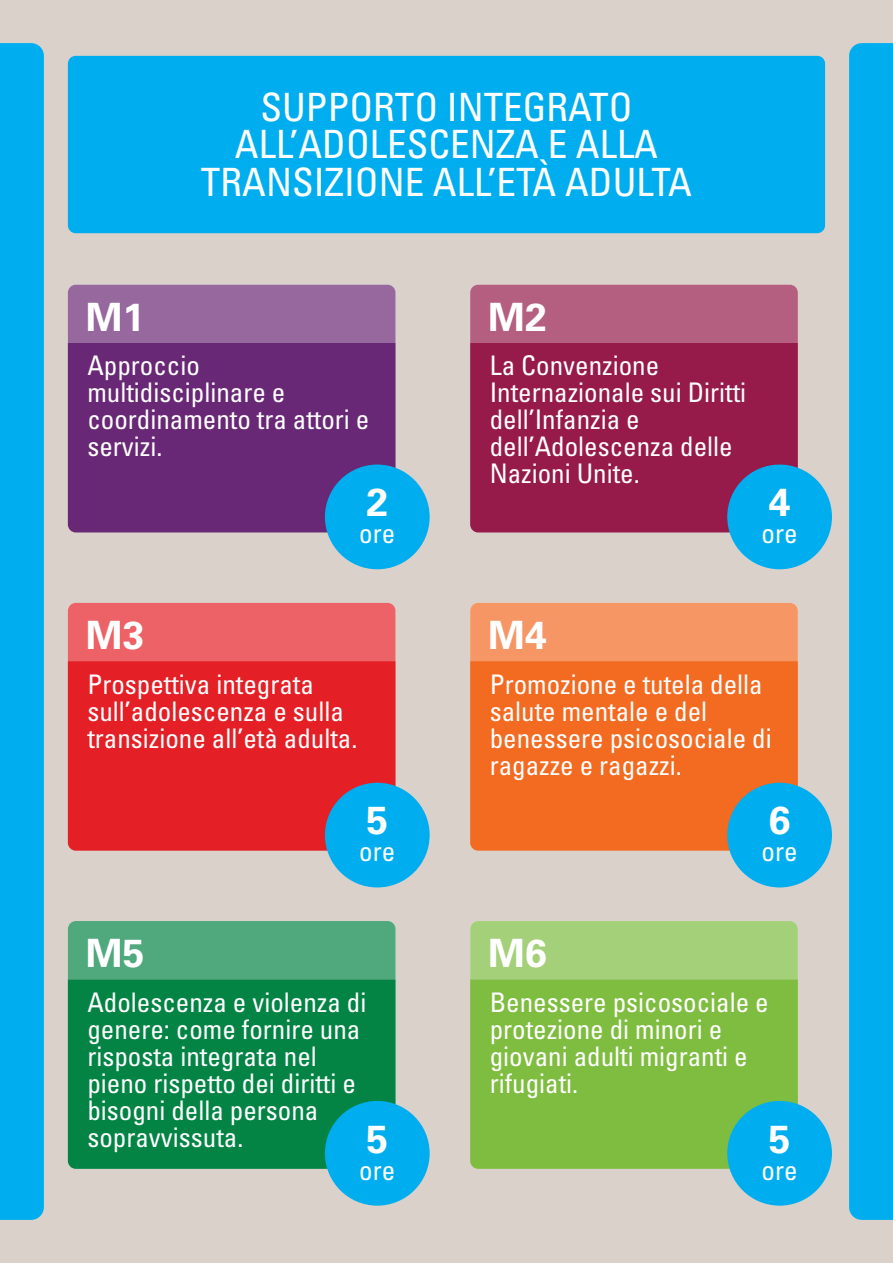
<style>
.page{position:relative;width:893px;height:1263px;background:#d9d1ca}
.page>*{position:absolute;margin:0;border:0;box-sizing:border-box;transform-origin:0 0}
.t1{font:condensed 39px/37.5px "Univers LT Std";color:#fff;text-align:center}
.t2{font:700 39px "Univers LT Std";color:#fff}
.t3{font:condensed 27px/27px "Univers LT Std";color:#fff}
</style>
<div class="page">
<div style="left:0;top:43px;width:44px;height:1177px;background:#00aeef"></div>
<svg style="left:849px;top:43px;width:44px;height:1177px;background:#02aeee"></svg>
<div style="left:68px;top:921px;width:328px;height:58px;background:#4fa97d"></div>
<div style="left:68px;top:979px;width:328px;height:190px;background:#038445"></div>
<div style="left:325px;top:1101px;width:105px;height:104px;background:#00aeef;border-radius:50%"></div>
<div style="left:470px;top:921px;width:328px;height:58px;background:#a5d07a"></div>
<div style="left:470px;top:979px;width:328px;height:190px;background:#7fbd41"></div>
<div style="left:727px;top:1101px;width:105px;height:104px;background:#00aeef;border-radius:50%"></div>
<div style="left:68px;top:603px;width:328px;height:58px;background:#ec6266"></div>
<div style="left:68px;top:661px;width:328px;height:190px;background:#e41f25"></div>
<div style="left:325px;top:783px;width:105px;height:104px;background:#00aeef;border-radius:50%"></div>
<div style="left:470px;top:603px;width:328px;height:58px;background:#f69664"></div>
<div style="left:470px;top:661px;width:328px;height:190px;background:#f36a21"></div>
<div style="left:727px;top:783px;width:105px;height:104px;background:#00aeef;border-radius:50%"></div>
<div style="left:68px;top:285px;width:328px;height:58px;background:#96689e"></div>
<div style="left:68px;top:343px;width:328px;height:189px;background:#692875"></div>
<div style="left:325px;top:464px;width:105px;height:105px;background:#00aeef;border-radius:50%"></div>
<div style="left:470px;top:285px;width:328px;height:58px;background:#b55f80"></div>
<div style="left:470px;top:343px;width:328px;height:189px;background:#961a4a"></div>
<div style="left:727px;top:464px;width:105px;height:105px;background:#00aeef;border-radius:50%"></div>
<div style="left:68px;top:56px;width:757px;height:177px;background:#00aeef;border-radius:8px"></div>
<h1 class="t1" style="left:201px;top:88px;width:493px">SUPPORTO INTEGRATO<br>ALL’ADOLESCENZA E ALLA<br>TRANSIZIONE ALL’ETÀ ADULTA</h1>
<h1 class="t2" style="left:86px;top:294px;width:60px">M1</h1>
<p class="t3" style="left:87px;top:352px;width:283px">Approccio multidisciplinare e coordinamento tra attori e servizi.</p>
<h1 class="t2" style="left:366px;top:480px;width:23px">2</h1>
<p class="t3" style="left:359px;top:520px;width:37px">ore</p>
<h1 class="t2" style="left:488px;top:294px;width:60px">M2</h1>
<p class="t3" style="left:490px;top:352px;width:258px">La Convenzione<br>Internazionale sui Diritti dell’Infanzia e dell’Adolescenza delle<br>Nazioni Unite.</p>
<h1 class="t2" style="left:769px;top:480px;width:23px">4</h1>
<p class="t3" style="left:762px;top:520px;width:37px">ore</p>
<h1 class="t2" style="left:86px;top:612px;width:60px">M3</h1>
<p class="t3" style="left:87px;top:670px;width:271px">Prospettiva integrata sull’adolescenza e sulla transizione all’età adulta.</p>
<h1 class="t2" style="left:366px;top:798px;width:23px">5</h1>
<p class="t3" style="left:359px;top:838px;width:37px">ore</p>
<h1 class="t2" style="left:86px;top:931px;width:60px">M5</h1>
<p class="t3" style="left:87px;top:988px;width:280px">Adolescenza e violenza di genere: come fornire una risposta integrata nel pieno rispetto dei diritti e bisogni della persona sopravvissuta.</p>
<h1 class="t2" style="left:366px;top:1116px;width:23px">5</h1>
<p class="t3" style="left:359px;top:1156px;width:37px">ore</p>
<h1 class="t2" style="left:488px;top:612px;width:60px">M4</h1>
<p class="t3" style="left:490px;top:670px;width:283px">Promozione e tutela della salute mentale e del benessere psicosociale di ragazze e ragazzi.</p>
<h1 class="t2" style="left:769px;top:798px;width:23px">6</h1>
<p class="t3" style="left:762px;top:838px;width:37px">ore</p>
<h1 class="t2" style="left:488px;top:931px;width:60px">M6</h1>
<p class="t3" style="left:490px;top:988px;width:280px">Benessere psicosociale e protezione di minori e giovani adulti migranti e rifugiati.</p>
<h1 class="t2" style="left:769px;top:1116px;width:23px">5</h1>
<p class="t3" style="left:762px;top:1156px;width:37px">ore</p>
</div>
